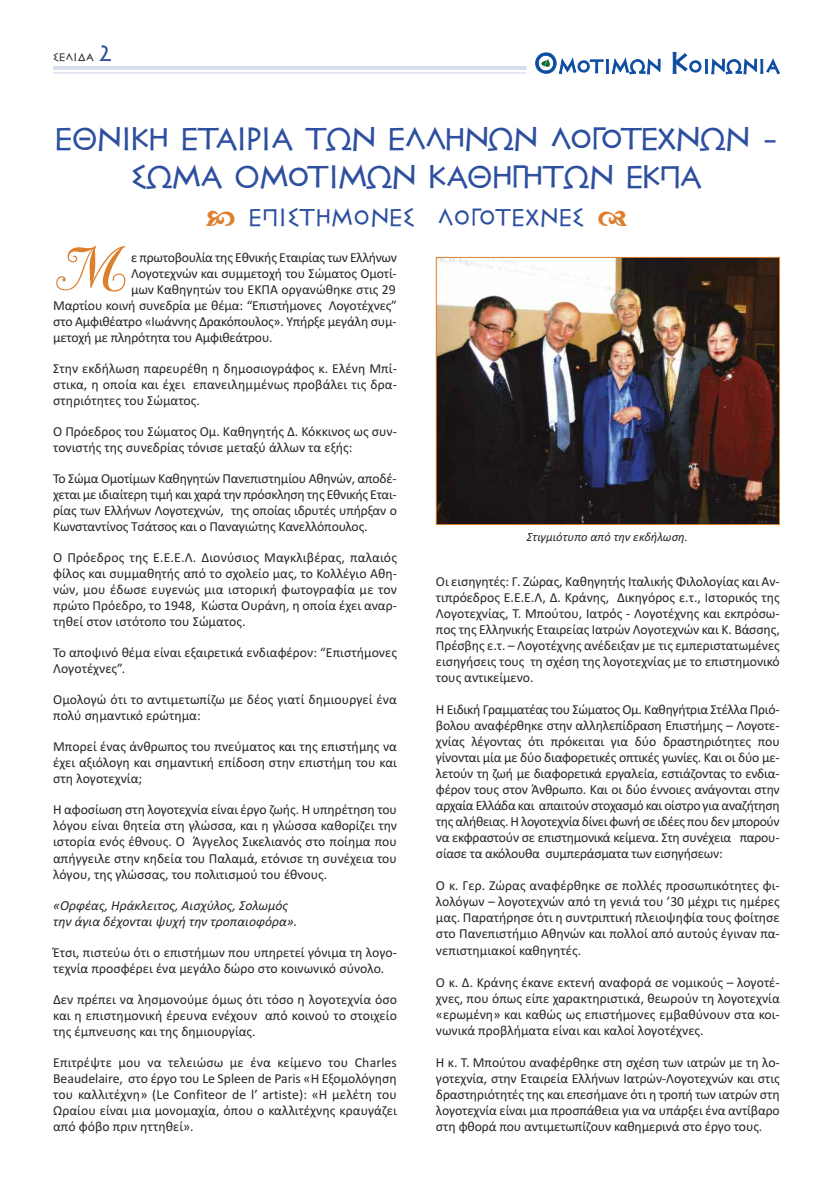
<style>
.page{position:relative;width:833px;height:1188px;background:#fff}
.page>*{position:absolute;margin:0;border:0;box-sizing:border-box;transform-origin:0 0}
.t1{font:64.5px "PF Bodoni Script One Alt";color:#dc7f2f}
.t2{font:32.5px/37.5px "PF Temple Alternate";letter-spacing:-.065em;color:#2d4f9f;text-align:center}
.t3{font:25px "PF Temple Alternate";color:#2d4f9f;scale:.95 1}
.t4{font:13.75px/16px "Calibri";color:#272627;text-align:justify}
.t5{font:italic 13.75px/16px "Calibri";color:#272627}
.t6{font:13.75px "Calibri";letter-spacing:-.02em;color:#272627}
.t7{font:italic 12.5px "Calibri";color:#272627}
.t8{font:11.25px "PF Temple Alternate";letter-spacing:.005em;color:#272627}
.s1{font-size:22.5px;color:#2d4f9f}
</style>
<div class="page">
<img style="left:438px;top:259px;width:340px;height:263px">
<div style="left:436px;top:257px;width:344px;height:267px;border:1px solid #dc7f2f"></div>
<svg style="left:673px;top:52px;width:107px;height:23px"></svg>
<svg style="left:535px;top:52px;width:125px;height:23px"></svg>
<hr style="left:53px;top:66px;width:473px;height:4px;background:#d5dcec">
<hr style="left:53px;top:72px;width:473px;height:1px;background:#d5dcec">
<p class="t8" style="left:53px;top:50px;width:60px">σελιδα <span class="s1">2</span></p>
<h2 class="t2" style="left:55px;top:121px;width:725px">Εθνική Εταιρία των Ελλήνων Λογοτεχνών -<br>Σώµα Οµοτίµων Καθηγητών ΕΚΠΑ</h2>
<h3 class="t3" style="left:248px;top:204px;width:355px">Επιστήµονες Λογοτέχνες</h3>
<h1 class="t1" style="left:53px;top:235px;width:71px">M</h1>
<p class="t6" style="left:131px;top:249px;width:267px">ε πρωτοβουλία της Εθνικής Εταιρίας των Ελλήνων</p>
<p class="t4" style="left:131px;top:265px;width:267px">Λογοτεχνών και συμμετοχή του Σώματος Ομοτί-</p>
<p class="t4" style="left:131px;top:281px;width:266px">μων Καθηγητών του ΕΚΠΑ οργανώθηκε στις 29</p>
<p class="t4" style="left:53px;top:297px;width:345px">Μαρτίου κοινή συνεδρία με θέμα: “Επιστήμονες Λογοτέχνες”</p>
<p class="t4" style="left:53px;top:313px;width:345px">στο Αμφιθέατρο «Ιωάννης Δρακόπουλος». Υπήρξε μεγάλη συμ-</p>
<p class="t4" style="left:53px;top:329px;width:221px">μετοχή με πληρότητα του Αμφιθεάτρου.</p>
<p class="t4" style="left:53px;top:360px;width:345px">Στην εκδήλωση παρευρέθη η δημοσιογράφος κ. Ελένη Μπί&shy;στικα, η οποία και έχει επανειλημμένως προβάλει τις δρα&shy;στηριότητες του Σώματος.</p>
<p class="t4" style="left:53px;top:423px;width:345px">Ο Πρόεδρος του Σώματος Ομ. Καθηγητής Δ. Κόκκινος ως συν&shy;τονιστής της συνεδρίας τόνισε μεταξύ άλλων τα εξής:</p>
<p class="t4" style="left:53px;top:470px;width:345px">Το Σώμα Ομοτίμων Καθηγητών Πανεπιστημίου Αθηνών, αποδέ&shy;χεται με ιδιαίτερη τιμή και χαρά την πρόσκληση της Εθνικής Εται&shy;ρίας των Ελλήνων Λογοτεχνών, της οποίας ιδρυτές υπήρξαν ο Κωνσταντίνος Τσάτσος και ο Παναγιώτης Κανελλόπουλος.</p>
<p class="t4" style="left:53px;top:549px;width:345px">Ο Πρόεδρος της Ε.Ε.Ε.Λ. Διονύσιος Μαγκλιβέρας, παλαιός φίλος και συμμαθητής από το σχολείο μας, το Κολλέγιο Αθη&shy;νών, μου έδωσε ευγενώς μια ιστορική φωτογραφία με τον πρώτο Πρόεδρο, το 1948, Κώστα Ουράνη, η οποία έχει αναρ&shy;τηθεί στον ιστότοπο του Σώματος.</p>
<p class="t4" style="left:53px;top:644px;width:345px">Το αποψινό θέμα είναι εξαιρετικά ενδιαφέρον: “Επιστήμονες<br>Λογοτέχνες”.</p>
<p class="t4" style="left:53px;top:691px;width:345px">Ομολογώ ότι το αντιμετωπίζω με δέος γιατί δημιουργεί ένα πολύ σημαντικό ερώτημα:</p>
<p class="t4" style="left:53px;top:738px;width:345px">Μπορεί ένας άνθρωπος του πνεύματος και της επιστήμης να έχει αξιόλογη και σημαντική επίδοση στην επιστήμη του και στη λογοτεχνία;</p>
<p class="t4" style="left:53px;top:801px;width:345px">Η αφοσίωση στη λογοτεχνία είναι έργο ζωής. Η υπηρέτηση του λόγου είναι θητεία στη γλώσσα, και η γλώσσα καθορίζει την ιστορία ενός έθνους. Ο Άγγελος Σικελιανός στο ποίημα που απήγγειλε στην κηδεία του Παλαμά, ετόνισε τη συνέχεια του λόγου, της γλώσσας, του πολιτισμού του έθνους.</p>
<p class="t5" style="left:53px;top:896px;width:246px">«Ορφέας, Ηράκλειτος, Αισχύλος, Σολωμός την άγια δέχονται ψυχή την τροπαιοφόρα».</p>
<p class="t4" style="left:53px;top:943px;width:345px">Έτσι, πιστεύω ότι ο επιστήμων που υπηρετεί γόνιμα τη λογο&shy;τεχνία προσφέρει ένα μεγάλο δώρο στο κοινωνικό σύνολο.</p>
<p class="t4" style="left:53px;top:990px;width:345px">Δεν πρέπει να λησμονούμε όμως ότι τόσο η λογοτεχνία όσο και η επιστημονική έρευνα ενέχουν από κοινού το στοιχείο της έμπνευσης και της δημιουργίας.</p>
<p class="t4" style="left:53px;top:1053px;width:345px">Επιτρέψτε μου να τελειώσω με ένα κείμενο του Charles Beaudelaire, στο έργο του Le Spleen de Paris «Η Eξομολόγηση του καλλιτέχνη» (Le Confiteor de l’ artiste): «Η μελέτη του Ωραίου είναι μια μονομαχία, όπου ο καλλιτέχνης κραυγάζει από φόβο πριν ηττηθεί».</p>
<p class="t7" style="left:527px;top:529px;width:163px">Στιγμιότυπο από την εκδήλωση.</p>
<p class="t4" style="left:436px;top:573px;width:345px">Οι εισηγητές: Γ. Ζώρας, Καθηγητής Ιταλικής Φιλολογίας και Αν&shy;τιπρόεδρος Ε.Ε.Ε.Λ, Δ. Κράνης, Δικηγόρος ε.τ., Ιστορικός της Λογοτεχνίας, Τ. Μπούτου, Ιατρός - Λογοτέχνης και εκπρόσω&shy;πος της Ελληνικής Εταιρείας Ιατρών Λογοτεχνών και Κ. Βάσσης, Πρέσβης ε.τ. – Λογοτέχνης ανέδειξαν με τις εμπεριστατωμένες εισηγήσεις τους τη σχέση της λογοτεχνίας με το επιστημονικό τους αντικείμενο.</p>
<p class="t4" style="left:436px;top:701px;width:345px">Η Ειδική Γραμματέας του Σώματος Ομ. Καθηγήτρια Στέλλα Πριό&shy;βολου αναφέρθηκε στην αλληλεπίδραση Επιστήμης – Λογοτε&shy;χνίας λέγοντας ότι πρόκειται για δύο δραστηριότητες που γίνονται μία με δύο διαφορετικές οπτικές γωνίες. Και οι δύο με&shy;λετούν τη ζωή με διαφορετικά εργαλεία, εστιάζοντας το ενδια&shy;φέρον τους στον Άνθρωπο. Και οι δύο έννοιες ανάγονται στην αρχαία Ελλάδα και απαιτούν στοχασμό και οίστρο για αναζήτηση της αλήθειας. Η λογοτεχνία δίνει φωνή σε ιδέες που δεν μπορούν να εκφραστούν σε επιστημονικά κείμενα. Στη συνέχεια παρου&shy;σίασε τα ακόλουθα συμπεράσματα των εισηγήσεων:</p>
<p class="t4" style="left:436px;top:877px;width:345px">Ο κ. Γερ. Ζώρας αναφέρθηκε σε πολλές προσωπικότητες φι&shy;λολόγων – λογοτεχνών από τη γενιά του ’30 μέχρι τις ημέρες μας. Παρατήρησε ότι η συντριπτική πλειοψηφία τους φοίτησε στο Πανεπιστήμιο Αθηνών και πολλοί από αυτούς έγιναν πα&shy;νεπιστημιακοί καθηγητές.</p>
<p class="t4" style="left:436px;top:973px;width:345px">Ο κ. Δ. Κράνης έκανε εκτενή αναφορά σε νομικούς – λογοτέ&shy;χνες, που όπως είπε χαρακτηριστικά, θεωρούν τη λογοτεχνία «ερωμένη» και καθώς ως επιστήμονες εμβαθύνουν στα κοι&shy;νωνικά προβλήματα είναι και καλοί λογοτέχνες.</p>
<p class="t4" style="left:436px;top:1053px;width:345px">Η κ. Τ. Μπούτου αναφέρθηκε στη σχέση των ιατρών με τη λο&shy;γοτεχνία, στην Εταιρεία Ελλήνων Ιατρών-Λογοτεχνών και στις δραστηριότητές της και επεσήμανε ότι η τροπή των ιατρών στη λογοτεχνία είναι μια προσπάθεια για να υπάρξει ένα αντίβαρο στη φθορά που αντιμετωπίζουν καθημερινά στο έργο τους.</p>
</div>
